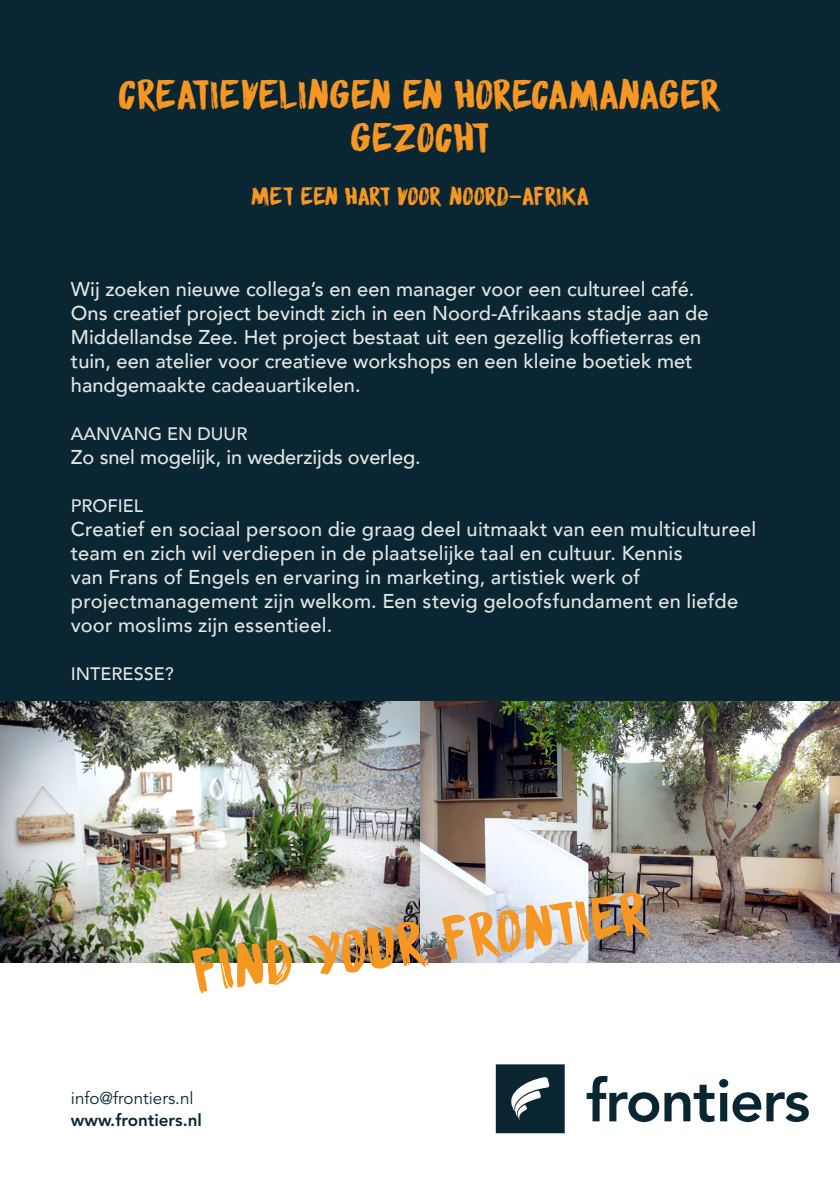
<style>
.page{position:relative;width:840px;height:1191px;background:#fff}
.page>*{position:absolute;margin:0;border:0;box-sizing:border-box;transform-origin:0 0}
.t1{font:52px "DK Sensory Overload";color:#f79723}
.t2{font:36px "DK Sensory Overload";color:#f79723}
.t3{font:22px "DK Sensory Overload";letter-spacing:-.025em;color:#f79723}
.t4{font:500 20px/24px "Avenir";color:#e2e6e2}
.t5{font:500 18px "Avenir";color:#e2e6e2}
.t6{font:17px "Avenir";color:#0a2633}
.t7{font:800 17px "Avenir";color:#0a2633}
</style>
<div class="page">
<svg style="left:586px;top:1075px;width:174px;height:47px"></svg>
<svg style="left:766px;top:1092px;width:42px;height:30px"></svg>
<svg style="left:495px;top:1064px;width:69px;height:69px;background:#2f4752"></svg>
<div style="left:0;top:0;width:839px;height:962px;background:#0a2633"></div>
<img style="left:0;top:702px;width:420px;height:260px">
<img style="left:420px;top:702px;width:419px;height:260px">
<p class="t2" style="left:118px;top:68px;width:604px">CREATIEVELINGEN EN HORECAMANAGER</p>
<p class="t2" style="left:350px;top:112px;width:141px">GEZOCHT</p>
<p class="t3" style="left:250px;top:180px;width:340px">MET EEN HART VOOR NOORD-AFRIKA</p>
<p class="t4" style="left:71px;top:275px;width:638px">Wij zoeken nieuwe collega’s en een manager voor een cultureel café.<br>Ons creatief project bevindt zich in een Noord-Afrikaans stadje aan de Middellandse Zee. Het project bestaat uit een gezellig koffieterras en tuin, een atelier voor creatieve workshops en een kleine boetiek met handgemaakte cadeauartikelen.</p>
<p class="t5" style="left:71px;top:418px;width:178px">AANVANG EN DUUR</p>
<p class="t4" style="left:71px;top:443px;width:351px">Zo snel mogelijk, in wederzijds overleg.</p>
<p class="t5" style="left:71px;top:490px;width:74px">PROFIEL</p>
<p class="t4" style="left:71px;top:515px;width:686px">Creatief en sociaal persoon die graag deel uitmaakt van een multicultureel team en zich wil verdiepen in de plaatselijke taal en cultuur. Kennis<br>van Frans of Engels en ervaring in marketing, artistiek werk of projectmanagement zijn welkom. Een stevig geloofsfundament en liefde voor moslims zijn essentieel.</p>
<p class="t5" style="left:71px;top:658px;width:104px">INTERESSE?</p>
<p class="t1" style="left:188px;top:936px;width:463px;rotate:-8deg">find your frontier</p>
<p class="t6" style="left:71px;top:1088px;width:124px">info@frontiers.nl</p>
<p class="t7" style="left:71px;top:1110px;width:132px">www.frontiers.nl</p>
</div>
